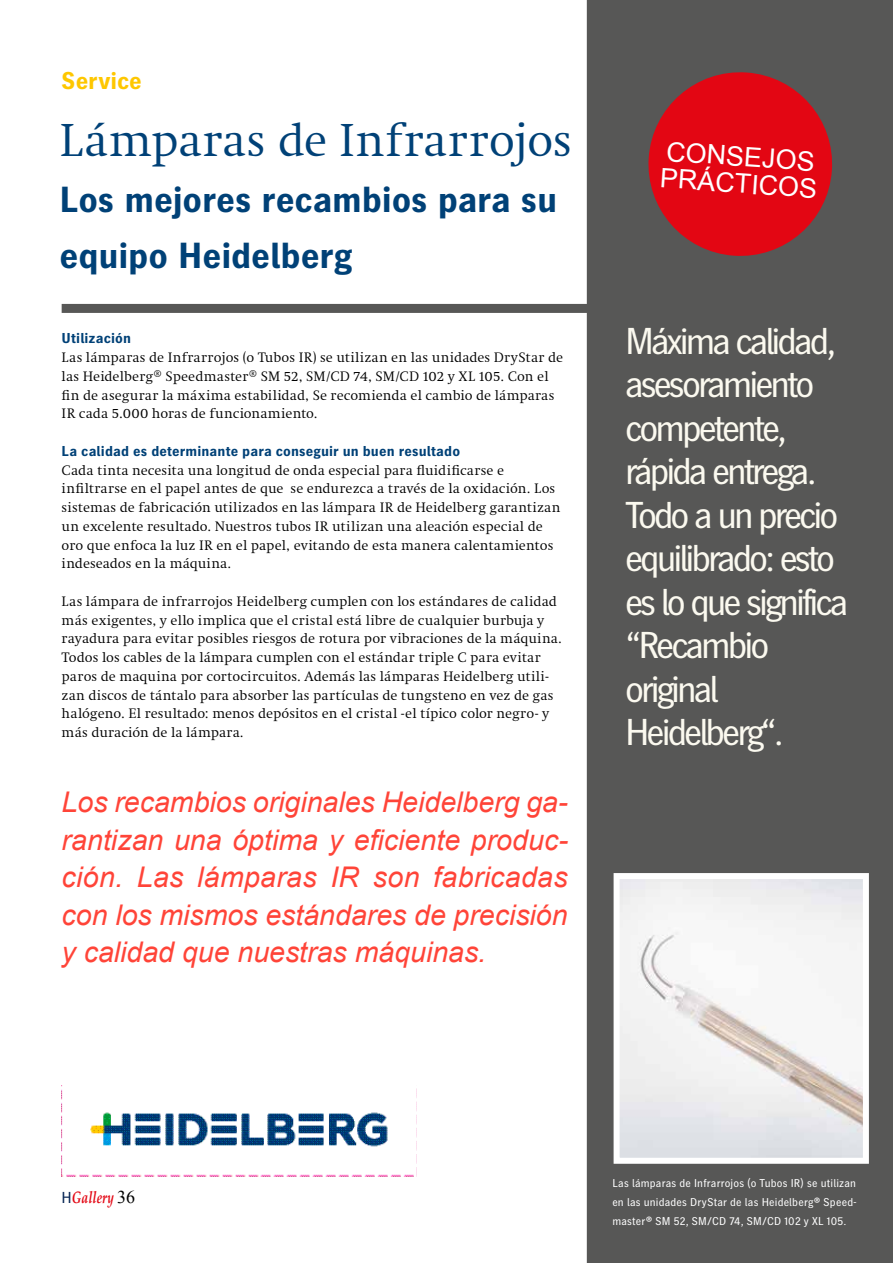
<style>
.page{position:relative;width:893px;height:1263px;background:#fff}
.page>*{position:absolute;margin:0;border:0;box-sizing:border-box;transform-origin:0 0}
.t1{font:48px "Heidelberg Antiqua ML";letter-spacing:-.005em;color:#004177}
.t2{font:37.2px/43.5px "Heidelberg Gothic Ml";letter-spacing:-.08em;color:#fbf9ef}
.t3{font:700 36px/56.2px "Heidelberg Gothic Ml";letter-spacing:-.005em;color:#004177}
.t4{font:italic 28.5px/37.5px "Arial";color:#ff4438;text-align:justify}
.t5{font:26.7px/27px "Arial";color:#fff}
.t6{font:700 24px "Heidelberg Gothic Ml";color:#fec700}
.t7{font:italic 700 16.5px "Palatino Linotype";color:#e30613;scale:.75 1}
.t8{font:14.25px/18.8px "Heidelberg Antiqua ML";letter-spacing:.01em;color:#000}
.t9{font:700 14.25px "Heidelberg Gothic Ml";letter-spacing:.01em;color:#004177}
.t10{font:11.25px/19.2px "Heidelberg Gothic Ml";letter-spacing:.015em;color:#fff;text-align:justify}
.s1{font-family:"Heidelberg Gothic Ml";font-weight:400;font-style:normal;font-size:15.75px;color:#052453}
.s2{font-family:"Times New Roman";font-weight:400;font-style:normal;font-size:18px;color:#000}
</style>
<div class="page">
<div style="left:587px;top:0;width:306px;height:1263px;background:#575756"></div>
<div style="left:62px;top:304px;width:831px;height:9px;background:#575756"></div>
<svg style="left:645px;top:69px;width:190px;height:190px;background:#bd1b24"></svg>
<img style="left:62px;top:1085px;width:355px;height:92px">
<img style="left:621px;top:880px;width:241px;height:277px">
<div style="left:614px;top:873px;width:255px;height:291px;border:6px solid #fff"></div>
<h3 class="t6" style="left:62px;top:67px;width:82px">Service</h3>
<h1 class="t1" style="left:60px;top:113px;width:514px">Lámparas de Infrarrojos</h1>
<h3 class="t3" style="left:60px;top:173px;width:499px">Los mejores recambios para su equipo Heidelberg</h3>
<p class="t9" style="left:62px;top:330px;width:71px">Utilización</p>
<p class="t8" style="left:62px;top:348px;width:503px">Las lámparas de Infrarrojos (o Tubos IR) se utilizan en las unidades DryStar de las Heidelberg® Speedmaster® SM 52, SM/CD 74, SM/CD 102 y XL 105. Con el fin de asegurar la máxima estabilidad, Se recomienda el cambio de lámparas IR cada 5.000 horas de funcionamiento.</p>
<p class="t9" style="left:62px;top:443px;width:400px">La calidad es determinante para conseguir un buen resultado</p>
<p class="t8" style="left:62px;top:461px;width:500px">Cada tinta necesita una longitud de onda especial para fluidificarse e infiltrarse en el papel antes de que se endurezca a través de la oxidación. Los sistemas de fabricación utilizados en las lámpara IR de Heidelberg garantizan un excelente resultado. Nuestros tubos IR utilizan una aleación especial de oro que enfoca la luz IR en el papel, evitando de esta manera calentamientos indeseados en la máquina.</p>
<p class="t8" style="left:62px;top:592px;width:502px">Las lámpara de infrarrojos Heidelberg cumplen con los estándares de calidad más exigentes, y ello implica que el cristal está libre de cualquier burbuja y rayadura para evitar posibles riesgos de rotura por vibraciones de la máquina.<br>Todos los cables de la lámpara cumplen con el estándar triple C para evitar paros de maquina por cortocircuitos. Además las lámparas Heidelberg utili&shy;zan discos de tántalo para absorber las partículas de tungsteno en vez de gas halógeno. El resultado: menos depósitos en el cristal -el típico color negro- y más duración de la lámpara.</p>
<h3 class="t4" style="left:62px;top:784px;width:508px">Los recambios originales Heidelberg ga&shy;rantizan una óptima y eficiente produc&shy;ción. Las lámparas IR son fabricadas con los mismos estándares de precisión y calidad que nuestras máquinas.</h3>
<h3 class="t5" style="left:663px;top:138px;width:159px;rotate:4deg">CONSEJOS<br>PRÁCTICOS</h3>
<h2 class="t2" style="left:625px;top:320px;width:225px">Máxima calidad, asesoramiento competente, rápida entrega.<br>Todo a un precio equilibrado: esto es lo que significa “Recambio original<br>Heidelberg“.</h2>
<p class="t7" style="left:62px;top:1186px;width:99px"><span class="s1">H</span>Gallery <span class="s2">36</span></p>
<p class="t10" style="left:612px;top:1174px;width:246px">Las lámparas de Infrarrojos (o Tubos IR) se utilizan en las unidades DryStar de las Heidelberg® Speed&shy;master® SM 52, SM/CD 74, SM/CD 102 y XL 105.</p>
</div>
